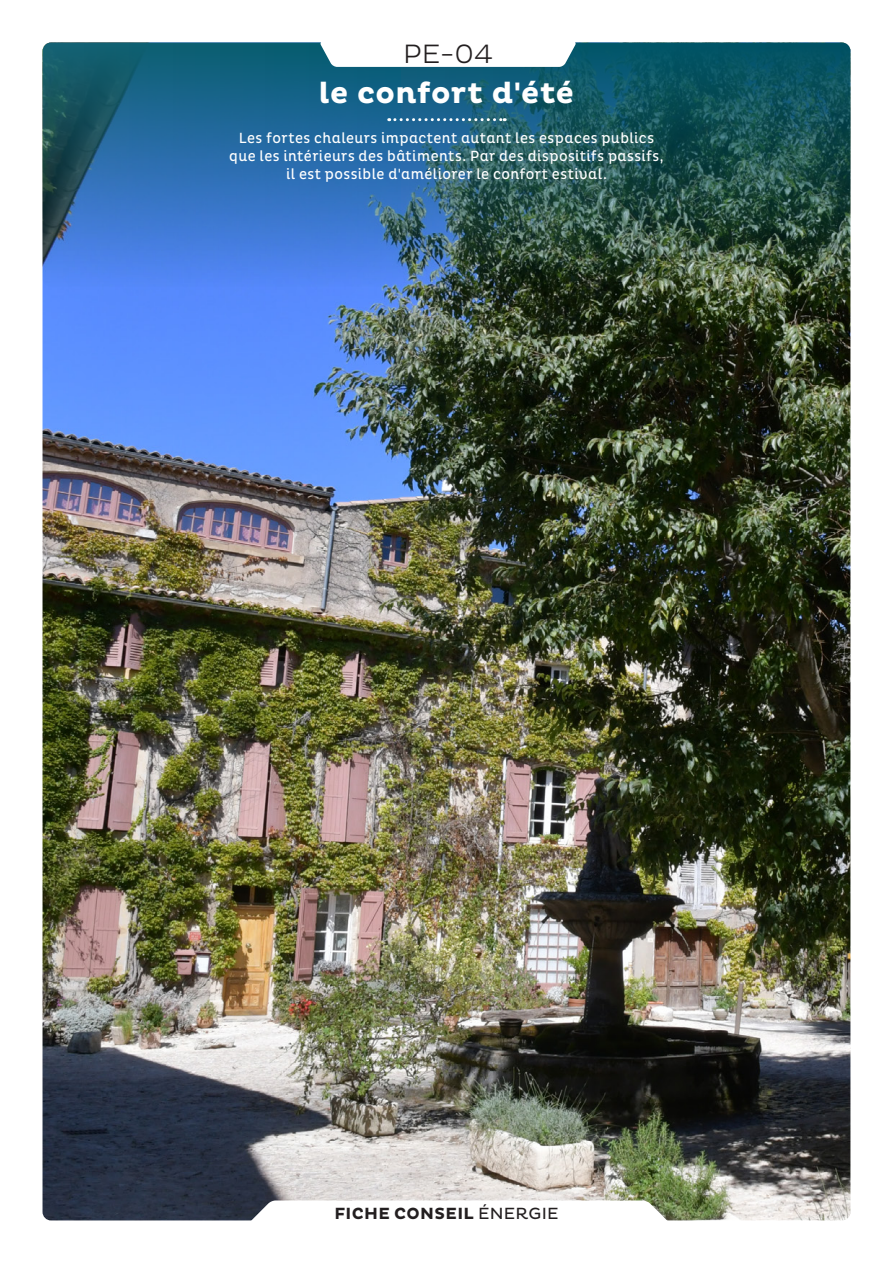
<style>
.page{position:relative;width:893px;height:1263px;background:#fff}
.page>*{position:absolute;margin:0;border:0;box-sizing:border-box;transform-origin:0 0}
.TITRE_fiche_recto{font:700 30px "Pluto";letter-spacing:.015em;color:#fff}
.numéro_fiche{font:300 27px "Pluto";color:#231f20}
.Titre_fiche_conseil{font:700 16.5px "Pluto";letter-spacing:.02em;color:#231f20}
.Text_accroche_recto{font:15px/18px "Pluto Cond";letter-spacing:.025em;color:#fff;text-align:center}
.s1{font-weight:400}
</style>
<div class="page">
<img style="left:43px;top:43px;width:807px;height:1177px">
<svg style="left:250px;top:1200px;width:418px;height:21px"></svg>
<img style="left:43px;top:43px;width:807px;height:244px;border-radius:9px">
<svg style="left:320px;top:42px;width:256px;height:25px"></svg>
<svg style="left:389px;top:118px;width:116px;height:3px"></svg>
<p class="numéro_fiche" style="left:403px;top:39px;width:92px">PE-04</p>
<p class="TITRE_fiche_recto" style="left:319px;top:76px;width:257px">le confort d'été</p>
<p class="Text_accroche_recto" style="left:229px;top:129px;width:436px">Les fortes chaleurs impactent autant les espaces publics que les intérieurs des bâtiments. Par des dispositifs passifs, il est possible d'améliorer le confort estival.</p>
<p class="Titre_fiche_conseil" style="left:334px;top:1204px;width:226px">FICHE CONSEIL <span class="s1">ÉNERGIE</span></p>
</div>
